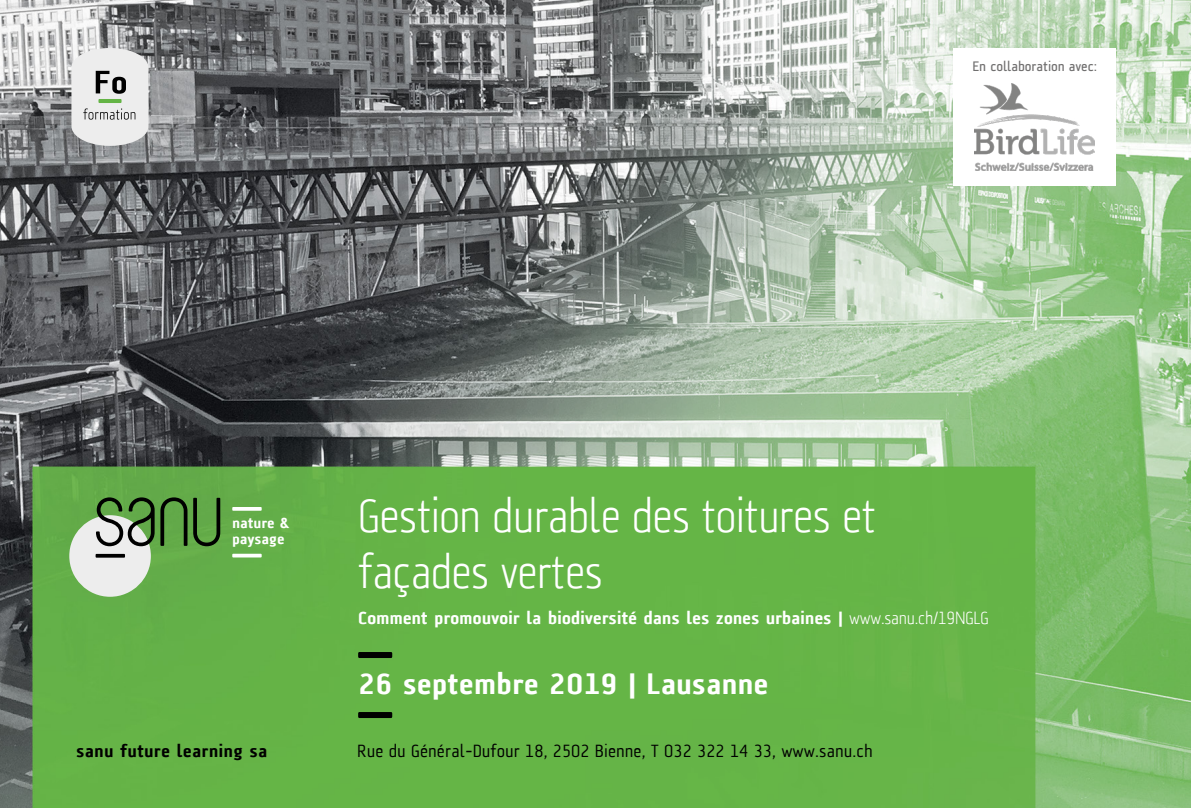
<style>
.page{position:relative;width:1191px;height:808px;background:#fff}
.page>*{position:absolute;margin:0;border:0;box-sizing:border-box;transform-origin:0 0}
.t1{font:300 48px/56px "A Asanu";letter-spacing:-.025em;color:#fff}
.t2{font:900 30px "A Asanu";letter-spacing:-.01em;color:#fff}
.t3{font:900 18px "A Asanu";letter-spacing:-.02em;color:#fff}
.t4{font:18px "A Asanu";color:#000}
.t5{font:900 18px "A Asanu";color:#000}
.t6{font:900 15px/16px "A Asanu";letter-spacing:-.015em;color:#fff}
.t7{font:500 14px "A Asanu";letter-spacing:-.01em;color:#706f6f}
.s1{font-weight:300}
</style>
<div class="page">
<img style="left:0;top:0;width:1191px;height:808px">
<div style="left:953px;top:49px;width:162px;height:137px;background:#fff"></div>
<div style="left:69px;top:515px;width:82px;height:82px;background:#ededed;border-radius:50%"></div>
<svg style="left:96px;top:497px;width:91px;height:49px"></svg>
<svg style="left:193px;top:498px;width:27px;height:48px"></svg>
<svg style="left:96px;top:554px;width:29px;height:4px"></svg>
<hr style="left:232px;top:554px;width:30px;height:3px;background:#fff">
<svg style="left:232px;top:507px;width:30px;height:4px"></svg>
<div style="left:358px;top:652px;width:34px;height:6px;background:#000"></div>
<div style="left:358px;top:712px;width:34px;height:6px;background:#000"></div>
<img style="left:974px;top:84px;width:120px;height:87px">
<svg style="left:71px;top:48px;width:78px;height:98px"></svg>
<p class="t7" style="left:972px;top:59px;width:126px">En collaboration avec:</p>
<p class="t6" style="left:232px;top:515px;width:59px">nature &amp; paysage</p>
<h1 class="t1" style="left:358px;top:488px;width:520px">Gestion durable des toitures et façades vertes</h1>
<p class="t3" style="left:358px;top:608px;width:632px">Comment promouvoir la biodiversité dans les zones urbaines | <span class="s1">www.sanu.ch/19NGLG</span></p>
<h2 class="t2" style="left:358px;top:667px;width:412px">26 septembre 2019 | Lausanne</h2>
<p class="t5" style="left:76px;top:741px;width:193px">sanu future learning sa</p>
<p class="t4" style="left:357px;top:741px;width:517px">Rue du Général-Dufour 18, 2502 Bienne, T 032 322 14 33, www.sanu.ch</p>
</div>
